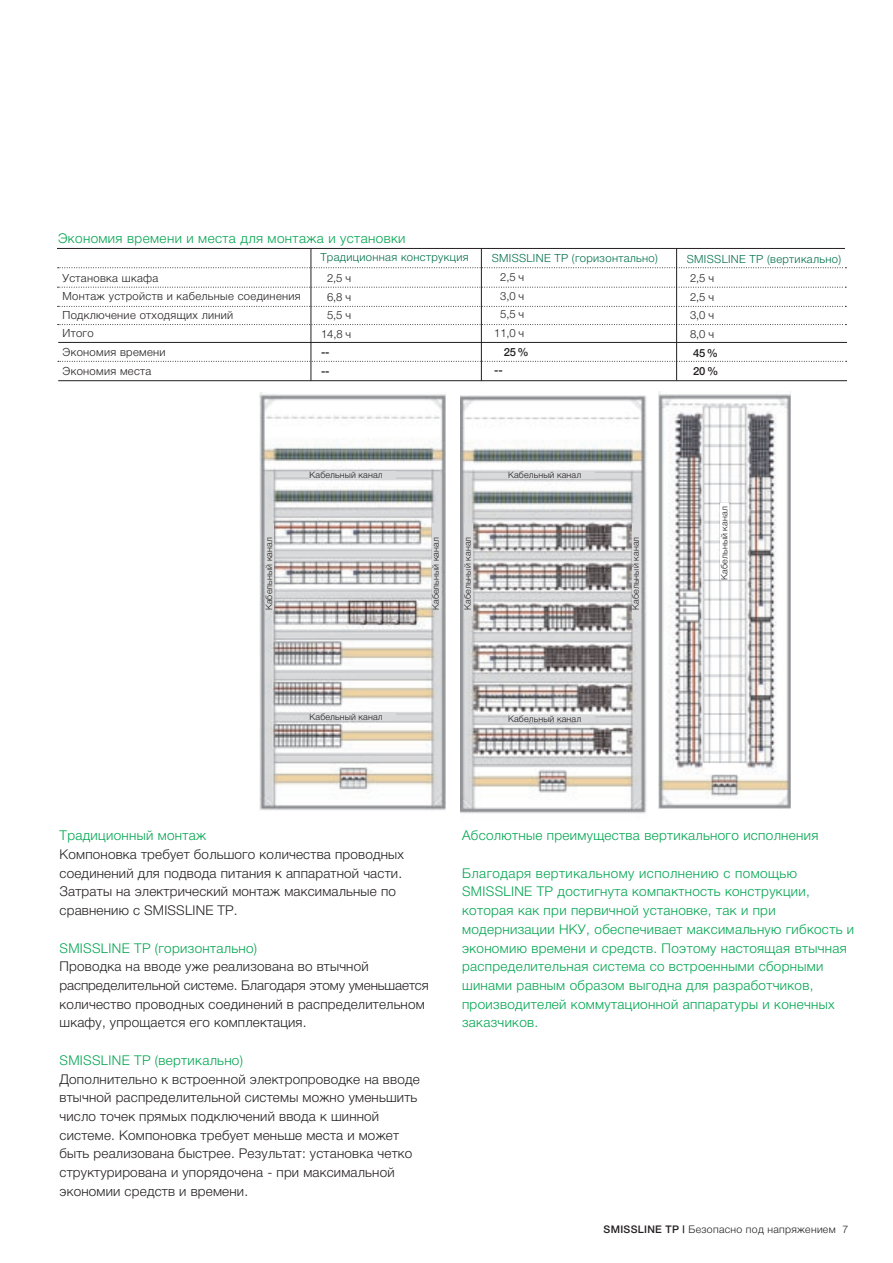
<style>
.page{position:relative;width:893px;height:1263px;background:#fff}
.page>*{position:absolute;margin:0;border:0;box-sizing:border-box;transform-origin:0 0}
.t1{font:300 13.5px/18.8px "Helvetica Neue LTCYR";letter-spacing:.015em;color:#231f20}
.t2{font:300 13.5px/18.8px "Helvetica Neue LTCYR";letter-spacing:.025em;color:#00a54f}
.t3{font:300 11.25px/18.6px "Helvetica Neue LTCYR";letter-spacing:.03em;color:#231f20}
.t4{font:300 11.25px "Helvetica Neue LTCYR";letter-spacing:.03em;color:#006f49}
.t5{font:300 11.25px/18.6px "Helvetica Neue";color:#231f20}
.t6{font:500 11.25px "Helvetica Neue";color:#231f20}
.t7{font:300 10.5px "Helvetica Neue LTCYR";letter-spacing:.03em;color:#231f20}
.t8{font:300 9px "Helvetica Neue LTCYR";letter-spacing:.015em;color:#231f20}
.s1{font-family:"Helvetica Neue LTCYR"}
.s2{font-weight:500}
.s3{font-family:"Helvetica Neue";font-weight:500}
.s4{font-family:"Helvetica Neue"}
</style>
<div class="page">
<img style="left:259px;top:392px;width:187px;height:419px">
<img style="left:658px;top:392px;width:133px;height:417px">
<hr style="left:57px;top:248px;width:788px;height:1px;background:#231f20">
<svg style="left:58px;top:267px;width:788px;height:1px"></svg>
<svg style="left:58px;top:306px;width:788px;height:1px"></svg>
<svg style="left:58px;top:361px;width:789px;height:1px"></svg>
<hr style="left:481px;top:249px;width:1px;height:132px;background:#231f20">
<hr style="left:676px;top:248px;width:1px;height:133px;background:#231f20">
<hr style="left:311px;top:249px;width:1px;height:132px;background:#231f20">
<svg style="left:58px;top:287px;width:788px;height:1px"></svg>
<svg style="left:58px;top:324px;width:788px;height:1px"></svg>
<hr style="left:58px;top:380px;width:789px;height:1px;background:#231f20">
<hr style="left:58px;top:342px;width:789px;height:1px;background:#231f20">
<div style="left:265px;top:524px;width:9px;height:86px;background:#d9dadc"></div>
<img style="left:460px;top:395px;width:187px;height:419px">
<div style="left:464px;top:552px;width:8px;height:63px;background:#d9dadc"></div>
<div style="left:632px;top:555px;width:8px;height:64px;background:#d9dadc"></div>
<div style="left:432px;top:524px;width:9px;height:86px;background:#d9dadc"></div>
<div style="left:464px;top:523px;width:8px;height:87px;background:#d9dadc"></div>
<div style="left:632px;top:523px;width:8px;height:87px;background:#d9dadc"></div>
<div style="left:508px;top:471px;width:87px;height:8px;background:#d9dadc"></div>
<div style="left:720px;top:503px;width:9px;height:77px;background:#fff"></div>
<div style="left:508px;top:715px;width:87px;height:7px;background:#d9dadc"></div>
<div style="left:310px;top:471px;width:86px;height:8px;background:#d9dadc"></div>
<div style="left:310px;top:713px;width:86px;height:8px;background:#d9dadc"></div>
<p class="t2" style="left:58px;top:229px;width:349px">Экономия времени и места для монтажа и установки</p>
<p class="t4" style="left:320px;top:251px;width:150px">Традиционная конструкция</p>
<p class="t4" style="left:492px;top:252px;width:168px">SMISSLINE TP (горизонтально)</p>
<p class="t4" style="left:687px;top:253px;width:156px">SMISSLINE TP (вертикально)</p>
<p class="t5" style="left:327px;top:268px;width:25px">2,5 <span class="s1">ч</span></p>
<p class="t5" style="left:327px;top:287px;width:25px">6,8 <span class="s1">ч</span></p>
<p class="t5" style="left:327px;top:306px;width:25px">5,5 <span class="s1">ч</span></p>
<p class="t5" style="left:321px;top:324px;width:32px">14,8 <span class="s1">ч</span></p>
<p class="t6" style="left:321px;top:346px;width:10px">--</p>
<p class="t6" style="left:321px;top:364px;width:10px">--</p>
<p class="t5" style="left:500px;top:268px;width:25px">2,5 <span class="s1">ч</span></p>
<p class="t5" style="left:500px;top:286px;width:25px">3,0 <span class="s1">ч</span></p>
<p class="t5" style="left:500px;top:305px;width:25px">5,5 <span class="s1">ч</span></p>
<p class="t5" style="left:494px;top:323px;width:32px">11,0 <span class="s1">ч</span></p>
<p class="t6" style="left:504px;top:345px;width:27px">25%</p>
<p class="t6" style="left:494px;top:363px;width:10px">--</p>
<p class="t3" style="left:62px;top:268px;width:240px">Установка шкафа<br>Монтаж устройств и кабельные соединения<br>Подключение отходящих линий<br>Итого<br>Экономия времени<br>Экономия места</p>
<p class="t5" style="left:690px;top:269px;width:30px">2,5 <span class="s1">ч<br></span>2,5 <span class="s1">ч<br></span>3,0 <span class="s1">ч<br></span>8,0 <span class="s1">ч<br></span><span class="s2">45%<br>20%</span></p>
<p class="t8" style="left:310px;top:470px;width:75px">Кабельный канал</p>
<p class="t8" style="left:508px;top:470px;width:75px">Кабельный канал</p>
<p class="t8" style="left:264px;top:610px;width:75px;rotate:-90deg">Кабельный канал</p>
<p class="t8" style="left:431px;top:610px;width:75px;rotate:-90deg">Кабельный канал</p>
<p class="t8" style="left:463px;top:610px;width:75px;rotate:-90deg">Кабельный канал</p>
<p class="t8" style="left:631px;top:610px;width:75px;rotate:-90deg">Кабельный канал</p>
<p class="t8" style="left:310px;top:712px;width:75px">Кабельный канал</p>
<p class="t8" style="left:508px;top:714px;width:75px">Кабельный канал</p>
<p class="t8" style="left:719px;top:580px;width:75px;rotate:-90deg">Кабельный канал</p>
<p class="t2" style="left:60px;top:826px;width:148px">Традиционный монтаж</p>
<p class="t1" style="left:60px;top:845px;width:346px">Компоновка требует большого количества проводных соединений для подвода питания к аппаратной части.<br>Затраты на электрический монтаж максимальные по сравнению с SMISSLINE TP.</p>
<p class="t2" style="left:60px;top:938px;width:199px">SMISSLINE TP (горизонтально)</p>
<p class="t1" style="left:60px;top:957px;width:371px">Проводка на вводе уже реализована во втычной распределительной системе. Благодаря этому уменьшается количество проводных соединений в распределительном шкафу, упрощается его комплектация.</p>
<p class="t2" style="left:60px;top:1051px;width:185px">SMISSLINE TP (вертикально)</p>
<p class="t1" style="left:60px;top:1069px;width:362px">Дополнительно к встроенной электропроводке на вводе втычной распределительной системы можно уменьшить число точек прямых подключений ввода к шинной системе. Компоновка требует меньше места и может быть реализована быстрее. Результат: установка четко структурирована и упорядочена - при максимальной экономии средств и времени.</p>
<p class="t2" style="left:462px;top:826px;width:358px">Абсолютные преимущества вертикального исполнения</p>
<p class="t2" style="left:462px;top:864px;width:393px">Благодаря вертикальному исполнению с помощью SMISSLINE TP достигнута компактность конструкции, которая как при первичной установке, так и при модернизации НКУ, обеспечивает максимальную гибкость и экономию времени и средств. Поэтому настоящая втычная распределительная система со встроенными сборными шинами равным образом выгодна для разработчиков, производителей коммутационной аппаратуры и конечных заказчиков.</p>
<p class="t7" style="left:604px;top:1224px;width:246px"><span class="s3">SMISSLINE TP |</span> Безопасно под напряжением <span class="s4">7</span></p>
</div>
